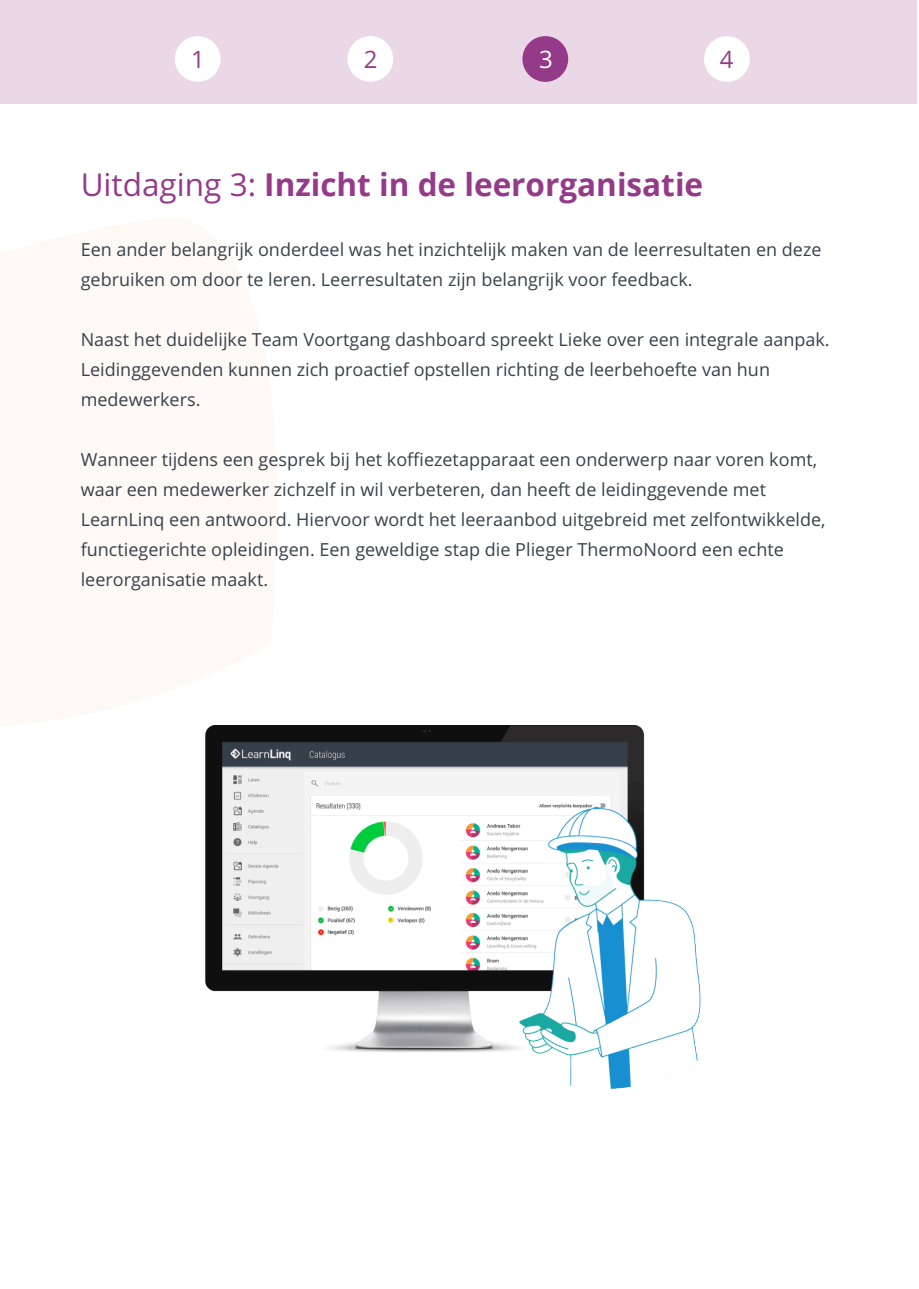
<style>
.page{position:relative;width:919px;height:1289px;background:#fff}
.page>*{position:absolute;margin:0;border:0;box-sizing:border-box;transform-origin:0 0}
.t1{font:700 31.5px "Open Sans";color:#943a89}
.t2{font:24px "Open Sans";color:#943a89}
.t3{font:24px "Open Sans";color:#fff}
.t4{font:18px/30px "Open Sans";color:#38424d}
.s1{font-weight:400}
</style>
<div class="page">
<div style="left:0;top:1px;width:917px;height:103px;background:#ead8e7"></div>
<div style="left:175px;top:36px;width:45px;height:46px;background:#fff;border-radius:50%"></div>
<div style="left:522px;top:36px;width:46px;height:46px;background:#943a89;border-radius:50%"></div>
<div style="left:347px;top:36px;width:46px;height:46px;background:#fff;border-radius:50%"></div>
<div style="left:704px;top:36px;width:45px;height:46px;background:#fff;border-radius:50%"></div>
<img style="left:205px;top:725px;width:496px;height:364px">
<h2 class="t2" style="left:191px;top:43px;width:15px">1</h2>
<h2 class="t2" style="left:363px;top:43px;width:15px">2</h2>
<h2 class="t3" style="left:539px;top:43px;width:15px">3</h2>
<h2 class="t2" style="left:719px;top:43px;width:15px">4</h2>
<h1 class="t1" style="left:81px;top:162px;width:624px"><span class="s1">Uitdaging 3:</span> Inzicht in de leerorganisatie</h1>
<p class="t4" style="left:81px;top:234px;width:742px">Een ander belangrijk onderdeel was het inzichtelijk maken van de leerresultaten en deze gebruiken om door te leren. Leerresultaten zijn belangrijk voor feedback.</p>
<p class="t4" style="left:81px;top:324px;width:750px">Naast het duidelijke Team Voortgang dashboard spreekt Lieke over een integrale aanpak.<br>Leidinggevenden kunnen zich proactief opstellen richting de leerbehoefte van hun medewerkers.</p>
<p class="t4" style="left:81px;top:444px;width:746px">Wanneer tijdens een gesprek bij het koffiezetapparaat een onderwerp naar voren komt, waar een medewerker zichzelf in wil verbeteren, dan heeft de leidinggevende met LearnLinq een antwoord. Hiervoor wordt het leeraanbod uitgebreid met zelfontwikkelde, functiegerichte opleidingen. Een geweldige stap die Plieger ThermoNoord een echte leerorganisatie maakt.</p>
</div>
